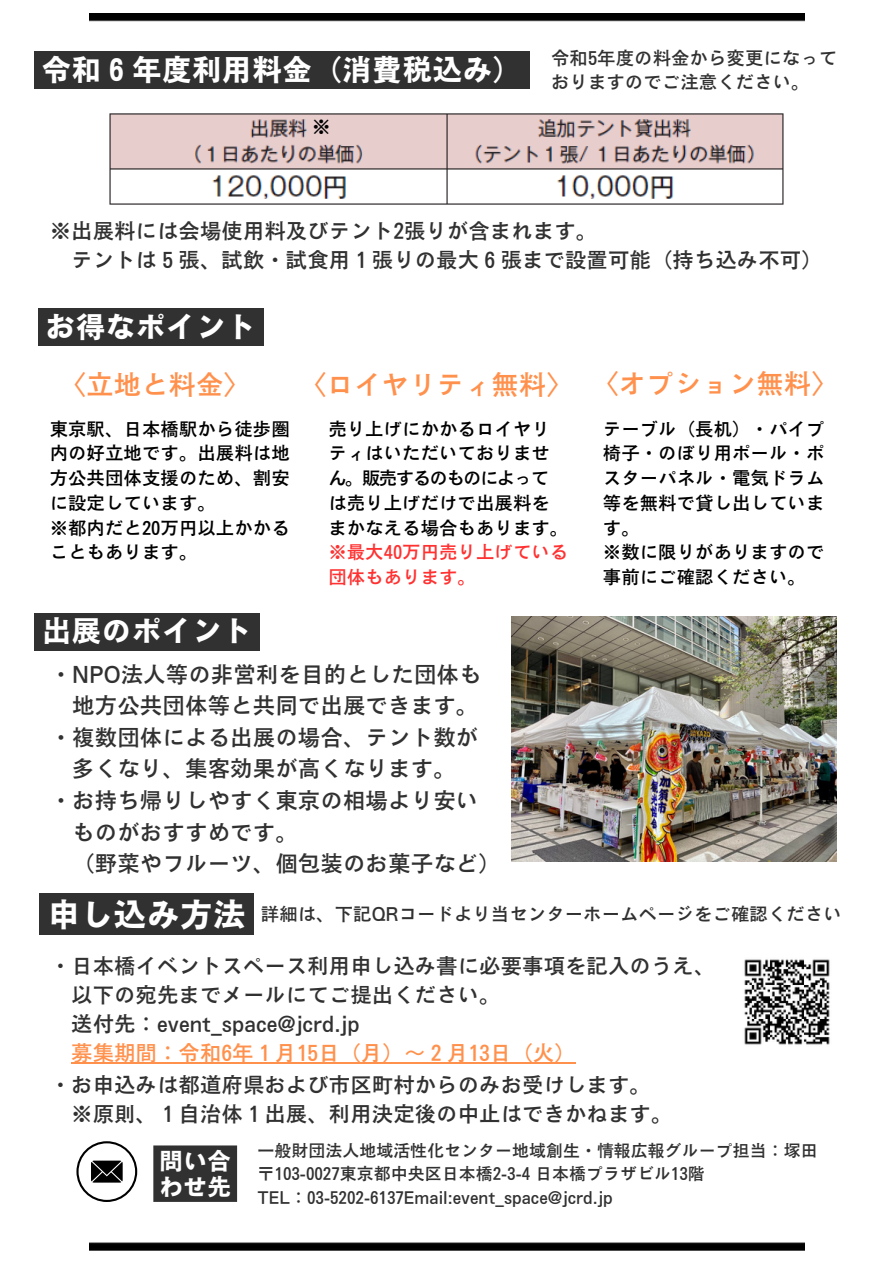
<style>
.page{position:relative;width:893px;height:1264px;background:#fff}
.page>*{position:absolute;margin:0;border:0;box-sizing:border-box;transform-origin:0 0}
.t1{font:33px "Motoya Gothic Std W6";color:#fff}
.t2{font:30px "Motoya Gothic Std W6";color:#fff}
.t3{font:27.45px "Motoya Gothic Std W4";color:#ff914d}
.t4{font:24px "Motoya Gothic Std W6";color:#fff}
.t5{font:22.5px "Motoya Gothic Std W4";color:#313131}
.t6{font:21.45px "Motoya Gothic Std W4";color:#313131}
.t7{font:21.45px "Motoya Gothic Std W4";color:#ff914d}
.t8{font:19.05px "Motoya Gothic Std W4";color:#000}
.t9{font:18.45px/24.8px "Motoya Gothic Std W4";color:#000;text-align:justify}
.t10{font:18.45px "Motoya Gothic Std W4";color:#313131}
.t11{font:18.45px "Motoya Gothic Std W4";color:#ff3131}
.t12{font:18.45px "Motoya Gothic Std W4";letter-spacing:-.09em;color:#000}
.t13{font:16.95px "Motoya Gothic Std W4";color:#313131}
</style>
<div class="page">
<img style="left:89px;top:13px;width:715px;height:1237px">
<img style="left:511px;top:617px;width:325px;height:244px">
<img style="left:736px;top:951px;width:94px;height:101px">
<svg style="left:76px;top:1141px;width:61px;height:60px"></svg>
<div style="left:34px;top:52px;width:496px;height:37px;background:#313131"></div>
<div style="left:39px;top:893px;width:215px;height:41px;background:#313131"></div>
<hr style="left:71px;top:1062px;width:505px;height:1px;background:#ff914d">
<div style="left:38px;top:308px;width:225px;height:38px;background:#313131"></div>
<div style="left:153px;top:1145px;width:84px;height:56px;background:#313131"></div>
<div style="left:34px;top:612px;width:225px;height:38px;background:#313131"></div>
<p class="t2" style="left:41px;top:55px;width:482px">令和６年度利用料金（消費税込み）</p>
<p class="t8" style="left:312px;top:117px;width:21px">※</p>
<p class="t10" style="left:551px;top:48px;width:288px">令和5年度の料金から変更になって</p>
<p class="t10" style="left:551px;top:73px;width:260px">おりますのでご注意ください。</p>
<p class="t6" style="left:50px;top:220px;width:549px">※出展料には会場使用料及びテント2張りが含まれます。</p>
<p class="t6" style="left:71px;top:249px;width:753px">テントは５張、試飲・試食用１張りの最大６張まで設置可能（持ち込み不可）</p>
<p class="t2" style="left:45px;top:311px;width:212px">お得なポイント</p>
<p class="t3" style="left:59px;top:371px;width:194px">〈立地と料金〉</p>
<p class="t9" style="left:50px;top:416px;width:241px">東京駅、日本橋駅から徒歩圏内の好立地です。出展料は地方公共団体支援のため、割安に設定しています。</p>
<p class="t9" style="left:50px;top:515px;width:241px">※都内だと20万円以上かかることもあります。</p>
<p class="t2" style="left:41px;top:615px;width:212px">出展のポイント</p>
<p class="t3" style="left:299px;top:371px;width:276px">〈ロイヤリティ無料〉</p>
<p class="t9" style="left:328px;top:416px;width:223px">売り上げにかかるロイヤリ</p>
<p class="t9" style="left:328px;top:441px;width:223px">ティはいただいておりませ</p>
<p class="t12" style="left:328px;top:469px;width:222px">ん。販売するのものによって</p>
<p class="t9" style="left:328px;top:490px;width:223px">は売り上げだけで出展料を</p>
<p class="t9" style="left:328px;top:515px;width:241px">まかなえる場合もあります。</p>
<p class="t11" style="left:328px;top:543px;width:241px">※最大40万円売り上げている</p>
<p class="t11" style="left:328px;top:568px;width:149px">団体もあります。</p>
<p class="t5" style="left:50px;top:663px;width:433px">・NPO法人等の非営利を目的とした団体も</p>
<p class="t5" style="left:72px;top:694px;width:407px">地方公共団体等と共同で出展できます。</p>
<p class="t5" style="left:50px;top:726px;width:430px">・複数団体による出展の場合、テント数が</p>
<p class="t5" style="left:72px;top:757px;width:385px">多くなり、集客効果が高くなります。</p>
<p class="t5" style="left:50px;top:789px;width:430px">・お持ち帰りしやすく東京の相場より安い</p>
<p class="t5" style="left:72px;top:820px;width:227px">ものがおすすめです。</p>
<p class="t5" style="left:72px;top:852px;width:430px">（野菜やフルーツ、個包装のお菓子など）</p>
<p class="t3" style="left:591px;top:370px;width:249px">〈オプション無料〉</p>
<p class="t9" style="left:603px;top:416px;width:223px">テーブル（長机）・パイプ椅子・のぼり用ポール・ポスターパネル・電気ドラム等を無料で貸し出しています。</p>
<p class="t9" style="left:603px;top:540px;width:223px">※数に限りがありますので事前にご確認ください。</p>
<p class="t1" style="left:47px;top:897px;width:200px">申し込み方法</p>
<p class="t6" style="left:50px;top:954px;width:667px">・日本橋イベントスペース利用申し込み書に必要事項を記入のうえ、</p>
<p class="t6" style="left:71px;top:984px;width:431px">以下の宛先までメールにてご提出ください。</p>
<p class="t6" style="left:71px;top:1013px;width:290px">送付先：event_space@jcrd.jp</p>
<p class="t7" style="left:71px;top:1042px;width:506px">募集期間：令和6年１月 15日（月）～２月 13日（火）</p>
<p class="t6" style="left:50px;top:1073px;width:602px">・お申込みは都道府県および市区町村からのみお受けします。</p>
<p class="t6" style="left:71px;top:1103px;width:602px">※原則、１自治体１出展、利用決定後の中止はできかねます。</p>
<p class="t10" style="left:261px;top:904px;width:582px">詳細は、下記QRコードより当センターホームページをご確認ください</p>
<p class="t4" style="left:159px;top:1148px;width:74px">問い合</p>
<p class="t4" style="left:159px;top:1174px;width:74px">わせ先</p>
<p class="t13" style="left:257px;top:1141px;width:557px">一般財団法人地域活性化センター地域創生・情報広報グループ担当：塚田</p>
<p class="t13" style="left:257px;top:1165px;width:449px">〒103-0027東京都中央区日本橋2-3-4 日本橋プラザビル13階</p>
<p class="t13" style="left:257px;top:1189px;width:356px">TEL：03-5202-6137Email:event_space@jcrd.jp</p>
</div>
